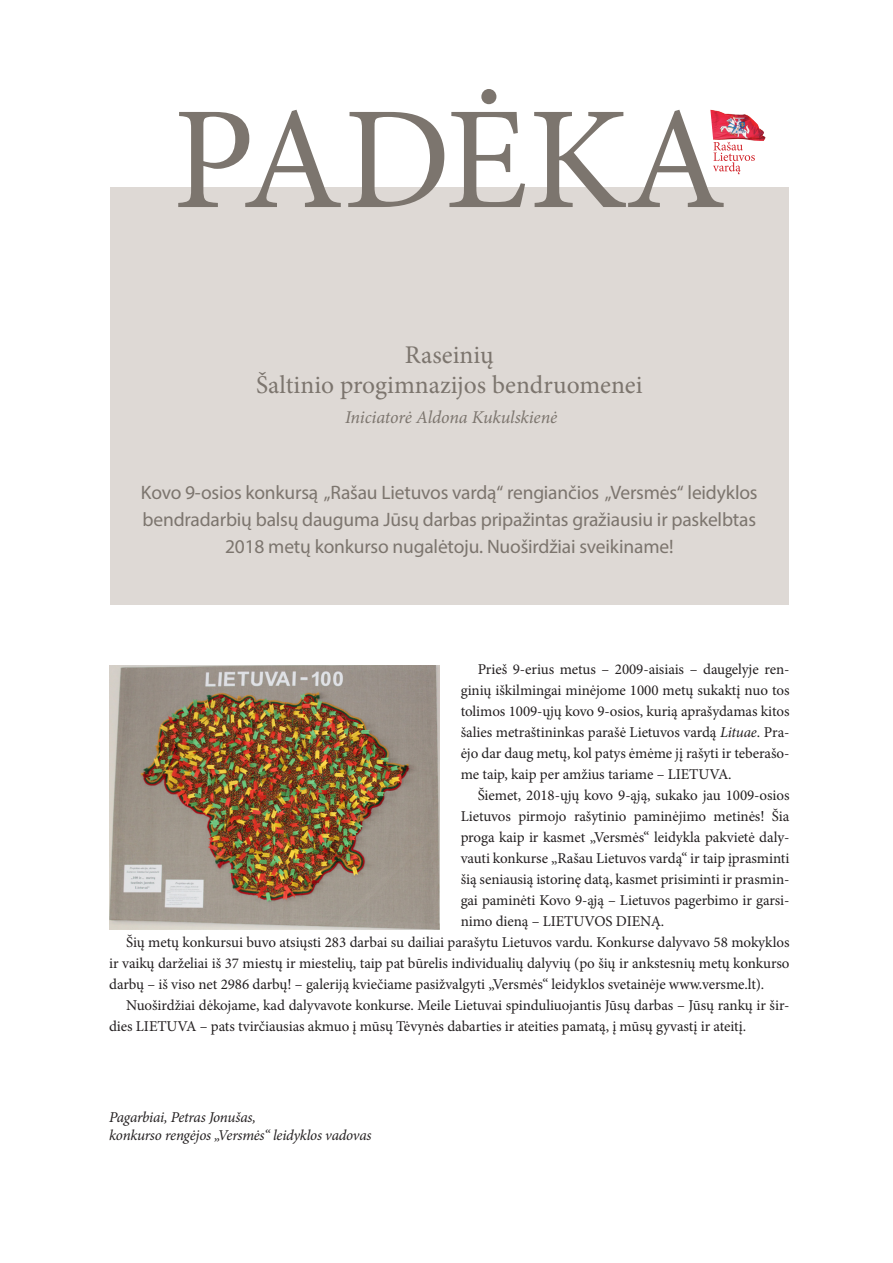
<style>
.page{position:relative;width:893px;height:1263px;background:#fff}
.page>*{position:absolute;margin:0;border:0;box-sizing:border-box;transform-origin:0 0}
.t1{font:146.25px "Minion Pro";letter-spacing:-.01em;color:#7c756e}
.t2{font:25.5px/30px "Minion Pro";color:#7c756e;text-align:center}
.t3{font:19.5px/27px "Myriad Pro";letter-spacing:-.01em;color:#7c756e;text-align:center}
.t4{font:italic 18px "Minion Pro";letter-spacing:-.01em;color:#7c756e}
.t5{font:15px/21px "Minion Pro";letter-spacing:-.005em;color:#231f20;text-align:justify}
.t6{font:italic 15px/18px "Minion Pro";letter-spacing:-.015em;color:#231f20}
.s1{font-style:italic}
</style>
<div class="page">
<img style="left:110px;top:665px;width:329px;height:264px">
<div style="left:110px;top:187px;width:679px;height:417px;background:#ded9d5"></div>
<svg style="left:713px;top:142px;width:42px;height:32px"></svg>
<img style="left:710px;top:109px;width:56px;height:33px">
<h1 class="t1" style="left:172px;top:62px;width:555px">PADĖKA</h1>
<h2 class="t2" style="left:256px;top:340px;width:388px">Raseinių<br>Šaltinio progimnazijos bendruomenei</h2>
<p class="t4" style="left:345px;top:405px;width:214px">Iniciatorė Aldona Kukulskienė</p>
<h3 class="t3" style="left:141px;top:478px;width:618px">Kovo 9-osios konkursą „Rašau Lietuvos vardą“ rengiančios „Versmės“ leidyklos bendradarbių balsų dauguma Jūsų darbas pripažintas gražiausiu ir paskelbtas<br>2018 metų konkurso nugalėtoju. Nuoširdžiai sveikiname!</h3>
<p class="t5" style="left:461px;top:659px;width:330px;text-indent:17px">Prieš 9-erius metus – 2009-aisiais – daugelyje ren&shy;ginių iškilmingai minėjome 1000 metų sukaktį nuo tos tolimos 1009-ųjų kovo 9-osios, kurią aprašydamas kitos šalies metraštininkas parašė Lietuvos vardą <span class="s1">Lituae</span>. Pra&shy;ėjo dar daug metų, kol patys ėmėme jį rašyti ir teberašo&shy;me taip, kaip per amžius tariame – LIETUVA.</p>
<p class="t5" style="left:478px;top:785px;width:313px">Šiemet, 2018-ųjų kovo 9-ąją, sukako jau 1009-osios</p>
<p class="t5" style="left:461px;top:806px;width:330px">Lietuvos pirmojo rašytinio paminėjimo metinės! Šia</p>
<p class="t5" style="left:461px;top:827px;width:330px">proga kaip ir kasmet „Versmės“ leidykla pakvietė daly-</p>
<p class="t5" style="left:461px;top:848px;width:330px">vauti konkurse „Rašau Lietuvos vardą“ ir taip įprasminti</p>
<p class="t5" style="left:461px;top:869px;width:330px">šią seniausią istorinę datą, kasmet prisiminti ir prasmin-</p>
<p class="t5" style="left:461px;top:890px;width:330px">gai paminėti Kovo 9-ąją – Lietuvos pagerbimo ir garsi-</p>
<p class="t5" style="left:461px;top:911px;width:205px">nimo dieną – LIETUVOS DIENĄ.</p>
<p class="t5" style="left:126px;top:932px;width:665px">Šių metų konkursui buvo atsiųsti 283 darbai su dailiai parašytu Lietuvos vardu. Konkurse dalyvavo 58 mokyklos</p>
<p class="t5" style="left:109px;top:953px;width:682px">ir vaikų darželiai iš 37 miestų ir miestelių, taip pat būrelis individualių dalyvių (po šių ir ankstesnių metų konkurso</p>
<p class="t5" style="left:109px;top:974px;width:657px">darbų – iš viso net 2986 darbų! – galeriją kviečiame pasižvalgyti „Versmės“ leidyklos svetainėje www.versme.lt).</p>
<p class="t5" style="left:126px;top:995px;width:665px">Nuoširdžiai dėkojame, kad dalyvavote konkurse. Meile Lietuvai spinduliuojantis Jūsų darbas – Jūsų rankų ir šir-</p>
<p class="t5" style="left:109px;top:1016px;width:638px">dies LIETUVA – pats tvirčiausias akmuo į mūsų Tėvynės dabarties ir ateities pamatą, į mūsų gyvastį ir ateitį.</p>
<p class="t6" style="left:109px;top:1109px;width:264px">Pagarbiai, Petras Jonušas,<br>konkurso rengėjos „Versmės“ leidyklos vadovas</p>
</div>
